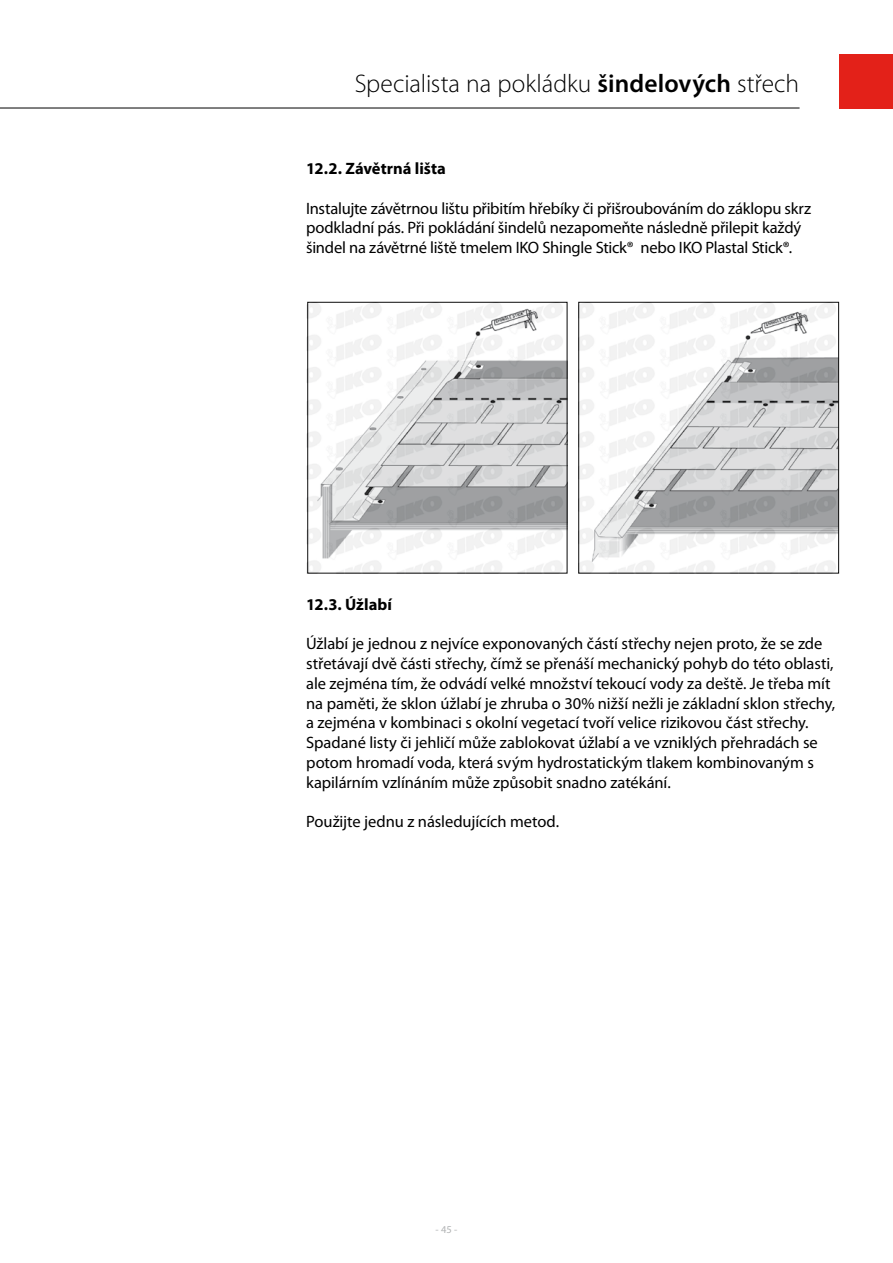
<style>
.page{position:relative;width:893px;height:1263px;background:#fff}
.page>*{position:absolute;margin:0;border:0;box-sizing:border-box;transform-origin:0 0}
.t1{font:300 25.5px "Myriad Pro";letter-spacing:-.005em;color:#000}
.t2{font:16.5px/19.8px "Myriad Pro";letter-spacing:-.005em;color:#000}
.t3{font:700 16.5px "Myriad Pro";color:#000}
.t4{font:10.5px "Myriad Pro";color:#b1b3b4}
.s1{font-weight:600}
</style>
<div class="page">
<div style="left:839px;top:54px;width:54px;height:54px;background:#e32119"></div>
<hr style="left:0;top:108px;width:799px;height:1px;background:#000">
<img style="left:580px;top:304px;width:257px;height:267px">
<div style="left:578px;top:302px;width:261px;height:271px;border:1px solid #000"></div>
<img style="left:306px;top:302px;width:260px;height:271px">
<h1 class="t1" style="left:355px;top:68px;width:446px">Specialista na pokládku <span class="s1">šindelových</span> střech</h1>
<p class="t3" style="left:306px;top:158px;width:141px">12.2. Závětrná lišta</p>
<p class="t2" style="left:306px;top:198px;width:506px">Instalujte závětrnou lištu přibitím hřebíky či přišroubováním do záklopu skrz podkladní pás. Při pokládání šindelů nezapomeňte následně přilepit každý šindel na závětrné liště tmelem IKO Shingle Stick® nebo IKO Plastal Stick®.</p>
<p class="t3" style="left:306px;top:593px;width:87px">12.3. Úžlabí</p>
<p class="t2" style="left:306px;top:633px;width:530px">Úžlabí je jednou z nejvíce exponovaných částí střechy nejen proto, že se zde střetávají dvě části střechy, čímž se přenáší mechanický pohyb do této oblasti, ale zejména tím, že odvádí velké množství tekoucí vody za deště. Je třeba mít na paměti, že sklon úžlabí je zhruba o 30% nižší nežli je základní sklon střechy, a zejména v kombinaci s okolní vegetací tvoří velice rizikovou část střechy.<br>Spadané listy či jehličí může zablokovat úžlabí a ve vzniklých přehradách se potom hromadí voda, která svým hydrostatickým tlakem kombinovaným s kapilárním vzlínáním může způsobit snadno zatékání.</p>
<p class="t2" style="left:306px;top:812px;width:255px">Použijte jednu z následujících metod.</p>
<p class="t4" style="left:436px;top:1222px;width:23px">- 45 -</p>
</div>
